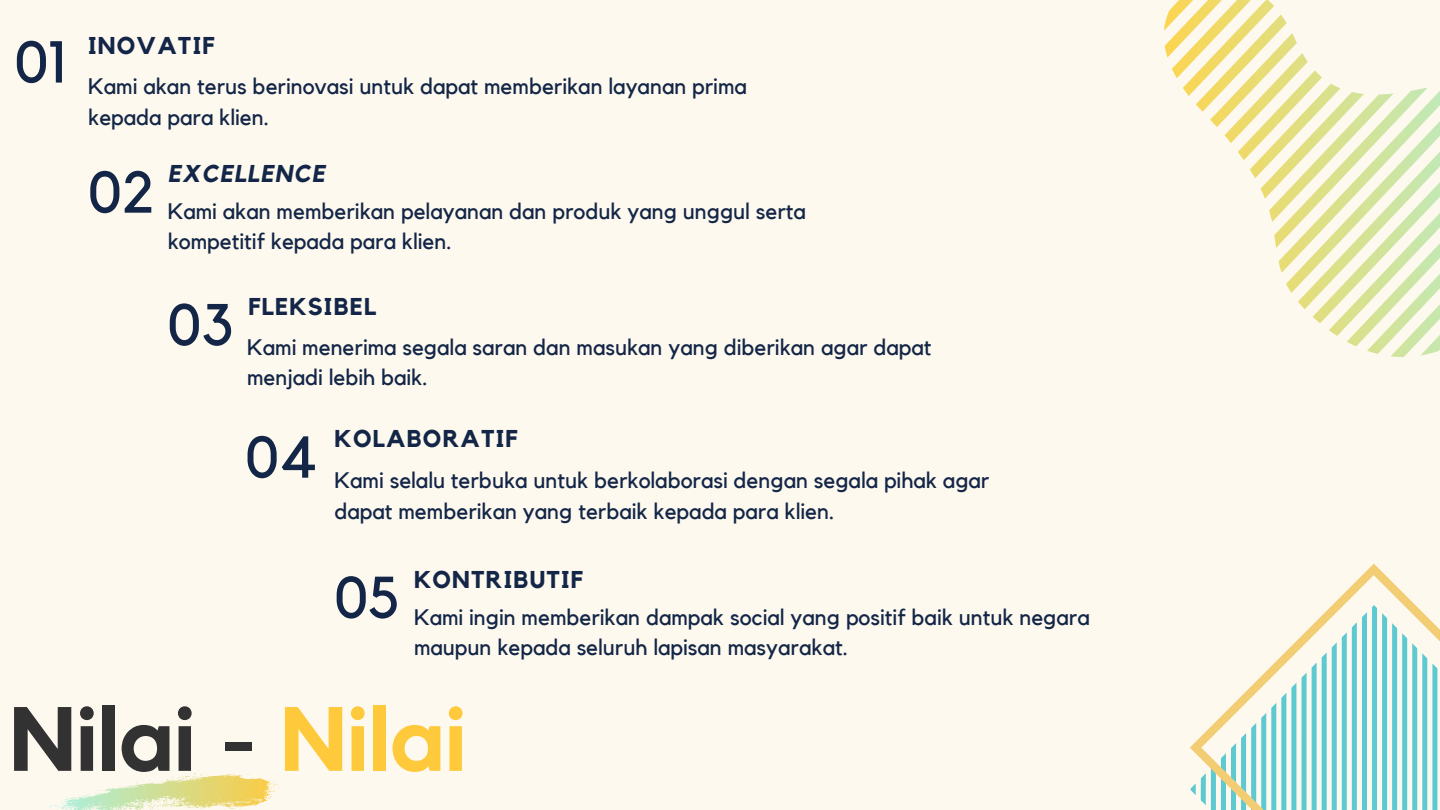
<style>
.page{position:relative;width:1440px;height:810px;background:#fef9ef}
.page>*{position:absolute;margin:0;border:0;box-sizing:border-box;transform-origin:0 0}
.t1{font:700 90px "Kollektif";color:#323232}
.t2{font:58.3px "Kollektif";color:#132647}
.t3{font:700 24.2px "Kollektif";letter-spacing:.05em;color:#132647}
.t4{font:italic 700 24.2px "Kollektif";letter-spacing:.05em;color:#132647}
.t5{font:22.4px/30.8px "Kollektif";color:#132647}
.s1{color:#ffc93c}
</style>
<div class="page">
<svg style="left:1190px;top:564px;width:250px;height:246px"></svg>
<svg style="left:1164px;top:0;width:276px;height:357px"></svg>
<svg style="left:49px;top:773px;width:231px;height:37px"></svg>
<p class="t2" style="left:15px;top:35px;width:53px">01</p>
<p class="t3" style="left:88px;top:34px;width:128px">INOVATIF</p>
<p class="t5" style="left:88px;top:72px;width:660px">Kami akan terus berinovasi untuk dapat memberikan layanan prima kepada para klien.</p>
<p class="t2" style="left:88px;top:166px;width:67px">02</p>
<p class="t4" style="left:168px;top:163px;width:159px">EXCELLENCE</p>
<p class="t5" style="left:168px;top:196px;width:640px">Kami akan memberikan pelayanan dan produk yang unggul serta kompetitif kepada para klien.</p>
<p class="t2" style="left:168px;top:298px;width:67px">03</p>
<p class="t3" style="left:248px;top:295px;width:129px">FLEKSIBEL</p>
<p class="t5" style="left:247px;top:332px;width:686px">Kami menerima segala saran dan masukan yang diberikan agar dapat menjadi lebih baik.</p>
<p class="t3" style="left:335px;top:428px;width:185px">KOLABORATIF</p>
<p class="t5" style="left:335px;top:466px;width:656px">Kami selalu terbuka untuk berkolaborasi dengan segala pihak agar dapat memberikan yang terbaik kepada para klien.</p>
<p class="t2" style="left:245px;top:431px;width:73px">04</p>
<p class="t2" style="left:335px;top:571px;width:67px">05</p>
<p class="t3" style="left:414px;top:568px;width:171px">KONTRIBUTIF</p>
<p class="t5" style="left:414px;top:602px;width:677px">Kami ingin memberikan dampak social yang positif baik untuk negara maupun kepada seluruh lapisan masyarakat.</p>
<p class="t1" style="left:10px;top:698px;width:459px">Nilai - <span class="s1">Nilai</span></p>
</div>
